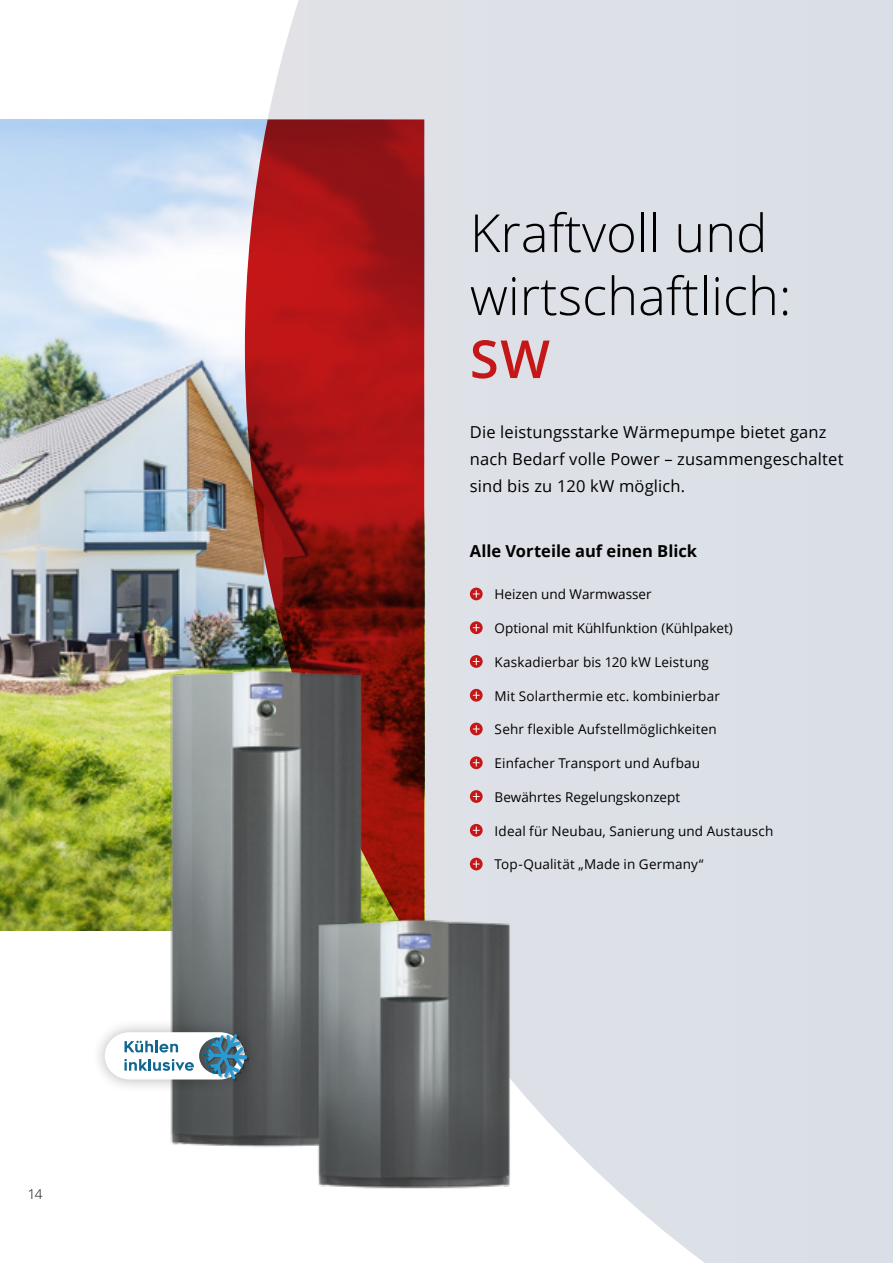
<style>
.page{position:relative;width:893px;height:1263px;background:#fff}
.page>*{position:absolute;margin:0;border:0;box-sizing:border-box;transform-origin:0 0}
.t1{font:300 52.5px/63px "Open Sans";color:#000}
.t2{font:600 52.5px "Open Sans";color:#c51718}
.t3{font:16.5px/27px "Open Sans";letter-spacing:.01em;color:#000}
.t4{font:700 16.5px "Open Sans";color:#000}
.t5{font:13.5px "Open Sans";letter-spacing:.01em;color:#000}
.t6{font:300 13.5px "Open Sans";color:#000}
</style>
<div class="page">
<div style="left:268px;top:0;width:625px;height:1263px;background:#dce0e7"></div>
<img style="left:0;top:119px;width:245px;height:811px">
<svg style="left:245px;top:119px;width:179px;height:773px;background:#991a19"></svg>
<img style="left:150px;top:652px;width:232px;height:513px">
<img style="left:284px;top:892px;width:257px;height:307px">
<div style="left:470px;top:588px;width:13px;height:12px;background:#c51718;border-radius:50%"></div>
<svg style="left:473px;top:590px;width:7px;height:8px"></svg>
<svg style="left:470px;top:621px;width:13px;height:13px"></svg>
<svg style="left:473px;top:624px;width:7px;height:7px"></svg>
<svg style="left:470px;top:655px;width:13px;height:13px"></svg>
<svg style="left:473px;top:658px;width:7px;height:7px"></svg>
<svg style="left:470px;top:689px;width:13px;height:13px"></svg>
<svg style="left:473px;top:691px;width:7px;height:8px"></svg>
<div style="left:470px;top:723px;width:13px;height:12px;background:#c51718;border-radius:50%"></div>
<svg style="left:473px;top:725px;width:7px;height:8px"></svg>
<svg style="left:470px;top:756px;width:13px;height:13px"></svg>
<svg style="left:473px;top:759px;width:7px;height:7px"></svg>
<svg style="left:470px;top:790px;width:13px;height:13px"></svg>
<svg style="left:473px;top:793px;width:7px;height:7px"></svg>
<svg style="left:470px;top:824px;width:13px;height:13px"></svg>
<svg style="left:473px;top:827px;width:7px;height:7px"></svg>
<div style="left:470px;top:858px;width:13px;height:12px;background:#c51718;border-radius:50%"></div>
<svg style="left:473px;top:860px;width:7px;height:8px"></svg>
<div style="left:92px;top:1018px;width:166px;height:76px;background:#000;opacity:.3"></div>
<svg style="left:105px;top:1032px;width:145px;height:49px"></svg>
<p class="t6" style="left:28px;top:1185px;width:16px">14</p>
<h1 class="t1" style="left:470px;top:200px;width:323px">Kraftvoll und wirtschaftlich:</h1>
<h1 class="t2" style="left:470px;top:323px;width:82px">SW</h1>
<p class="t3" style="left:470px;top:418px;width:375px">Die leistungsstarke Wärmepumpe bietet ganz nach Bedarf volle Power – zusammengeschaltet sind bis zu 120 kW möglich.</p>
<p class="t4" style="left:470px;top:539px;width:229px">Alle Vorteile auf einen Blick</p>
<p class="t5" style="left:495px;top:585px;width:159px">Heizen und Warmwasser</p>
<p class="t5" style="left:495px;top:619px;width:240px">Optional mit Kühlfunktion (Kühlpaket)</p>
<p class="t5" style="left:495px;top:653px;width:216px">Kaskadierbar bis 120 kW Leistung</p>
<p class="t5" style="left:495px;top:686px;width:227px">Mit Solarthermie etc. kombinierbar</p>
<p class="t5" style="left:495px;top:720px;width:224px">Sehr flexible Aufstellmöglichkeiten</p>
<p class="t5" style="left:495px;top:754px;width:207px">Einfacher Transport und Aufbau</p>
<p class="t5" style="left:495px;top:788px;width:187px">Bewährtes Regelungskonzept</p>
<p class="t5" style="left:495px;top:821px;width:280px">Ideal für Neubau, Sanierung und Austausch</p>
<p class="t5" style="left:495px;top:855px;width:210px">Top-Qualität „Made in Germany“</p>
</div>
